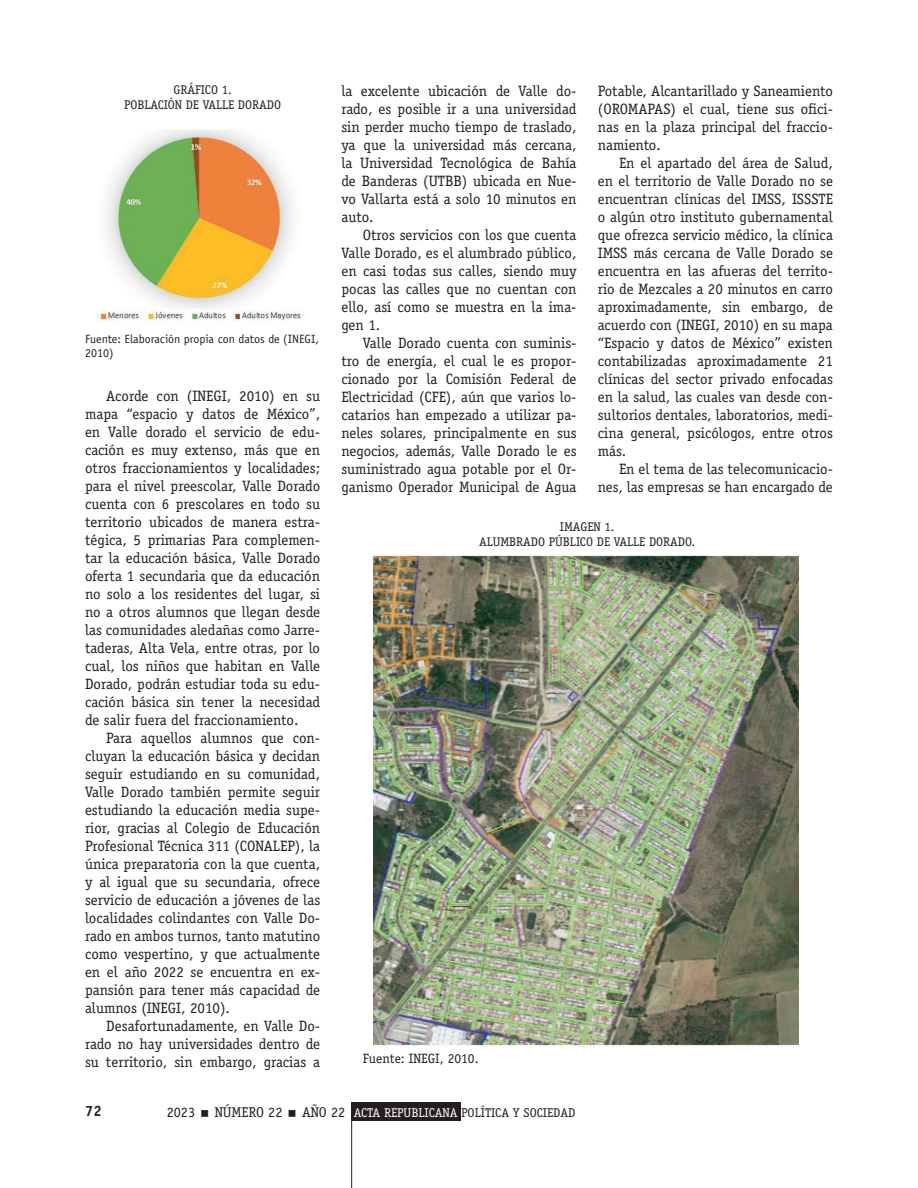
<style>
.page{position:relative;width:918px;height:1188px;background:#fff}
.page>*{position:absolute;margin:0;border:0;box-sizing:border-box;transform-origin:0 0}
.Sangria{font:15px/18px "Officina Serif Std";color:#231f20;text-align:justify}
.t1{font:700 15px "Officina Serif Std";color:#231f20}
.t2{font:14.25px "Officina Serif Std";color:#231f20}
.Sangria-2{font:13.5px "Officina Serif Std";color:#231f20}
.t3{font:12.75px "Officina Serif Std";color:#231f20}
.tabla{font:12.6px/15.1px "Officina Serif Std";color:#231f20;text-align:center}
.cuadroFUENTE{font:12px/14.4px "Officina Sans Std";color:#231f20}
.s1{font-size:14.25px}
.s2{color:#fff}
</style>
<div class="page">
<div style="left:351px;top:1103px;width:109px;height:18px;background:#231f20"></div>
<hr style="left:351px;top:1120px;width:1px;height:68px;background:#231f20">
<img style="left:96px;top:129px;width:205px;height:192px">
<img style="left:374px;top:555px;width:425px;height:491px">
<p class="tabla" style="left:124px;top:82px;width:159px">GRÁFICO 1.<br>POBLACIÓN DE VALLE DORADO</p>
<p class="cuadroFUENTE" style="left:85px;top:332px;width:236px">Fuente: Elaboración propia con datos de (INEGI,<br>2010)</p>
<p class="Sangria" style="left:85px;top:387px;width:237px;text-indent:21px">Acorde con (INEGI, 2010) en su mapa “espacio y datos de México”, en Valle dorado el servicio de edu&shy;cación es muy extenso, más que en otros fraccionamientos y localidades; para el nivel preescolar, Valle Dorado cuenta con 6 prescolares en todo su territorio ubicados de manera estra&shy;tégica, 5 primarias Para complemen&shy;tar la educación básica, Valle Dorado oferta 1 secundaria que da educación no solo a los residentes del lugar, si no a otros alumnos que llegan desde las comunidades aledañas como Jarre&shy;taderas, Alta Vela, entre otras, por lo cual, los niños que habitan en Valle Dorado, podrán estudiar toda su edu&shy;cación básica sin tener la necesidad de salir fuera del fraccionamiento.</p>
<p class="Sangria" style="left:85px;top:729px;width:237px;text-indent:21px">Para aquellos alumnos que con&shy;cluyan la educación básica y decidan seguir estudiando en su comunidad, Valle Dorado también permite seguir estudiando la educación media supe&shy;rior, gracias al Colegio de Educación Profesional Técnica 311 (CONALEP), la única preparatoria con la que cuenta, y al igual que su secundaria, ofrece servicio de educación a jóvenes de las localidades colindantes con Valle Do&shy;rado en ambos turnos, tanto matutino como vespertino, y que actualmente en el año 2022 se encuentra en ex&shy;pansión para tener más capacidad de alumnos (INEGI, 2010).</p>
<p class="Sangria" style="left:85px;top:1017px;width:237px;text-indent:21px">Desafortunadamente, en Valle Do&shy;rado no hay universidades dentro de su territorio, sin embargo, gracias a</p>
<p class="Sangria" style="left:341px;top:82px;width:237px">la excelente ubicación de Valle do&shy;rado, es posible ir a una universidad sin perder mucho tiempo de traslado, ya que la universidad más cercana, la Universidad Tecnológica de Bahía de Banderas (UTBB) ubicada en Nue&shy;vo Vallarta está a solo 10 minutos en auto.</p>
<p class="Sangria" style="left:341px;top:226px;width:237px;text-indent:21px">Otros servicios con los que cuenta Valle Dorado, es el alumbrado público, en casi todas sus calles, siendo muy pocas las calles que no cuentan con ello, así como se muestra en la ima&shy;gen 1.</p>
<p class="Sangria" style="left:341px;top:334px;width:237px;text-indent:21px">Valle Dorado cuenta con suminis&shy;tro de energía, el cual le es propor&shy;cionado por la Comisión Federal de Electricidad (CFE), aún que varios lo&shy;catarios han empezado a utilizar pa&shy;neles solares, principalmente en sus negocios, además, Valle Dorado le es suministrado agua potable por el Or&shy;ganismo Operador Municipal de Agua</p>
<p class="Sangria" style="left:598px;top:82px;width:237px">Potable, Alcantarillado y Saneamiento (OROMAPAS) el cual, tiene sus ofici&shy;nas en la plaza principal del fraccio&shy;namiento.</p>
<p class="Sangria" style="left:598px;top:154px;width:237px;text-indent:21px">En el apartado del área de Salud, en el territorio de Valle Dorado no se encuentran clínicas del IMSS, ISSSTE o algún otro instituto gubernamental que ofrezca servicio médico, la clínica IMSS más cercana de Valle Dorado se encuentra en las afueras del territo&shy;rio de Mezcales a 20 minutos en carro aproximadamente, sin embargo, de acuerdo con (INEGI, 2010) en su mapa “Espacio y datos de México” existen contabilizadas aproximadamente 21 clínicas del sector privado enfocadas en la salud, las cuales van desde con&shy;sultorios dentales, laboratorios, medi&shy;cina general, psicólogos, entre otros más.</p>
<p class="Sangria" style="left:598px;top:460px;width:237px;text-align:right">En el tema de las telecomunicacio&shy;nes, las empresas se han encargado de</p>
<p class="tabla" style="left:479px;top:519px;width:218px">IMAGEN 1.<br>ALUMBRADO PÚBLICO DE VALLE DORADO.</p>
<p class="Sangria-2" style="left:363px;top:1051px;width:117px">Fuente: INEGI, 2010.</p>
<p class="t1" style="left:85px;top:1102px;width:18px">72</p>
<p class="t2" style="left:167px;top:1104px;width:30px">2023</p>
<p class="t2" style="left:215px;top:1104px;width:69px">NÚMERO 22</p>
<p class="t3" style="left:302px;top:1105px;width:275px"><span class="s1">AÑO 22</span> <span class="s2">ACTA REPUBLICANA</span> POLÍTICA Y SOCIEDAD</p>
</div>
